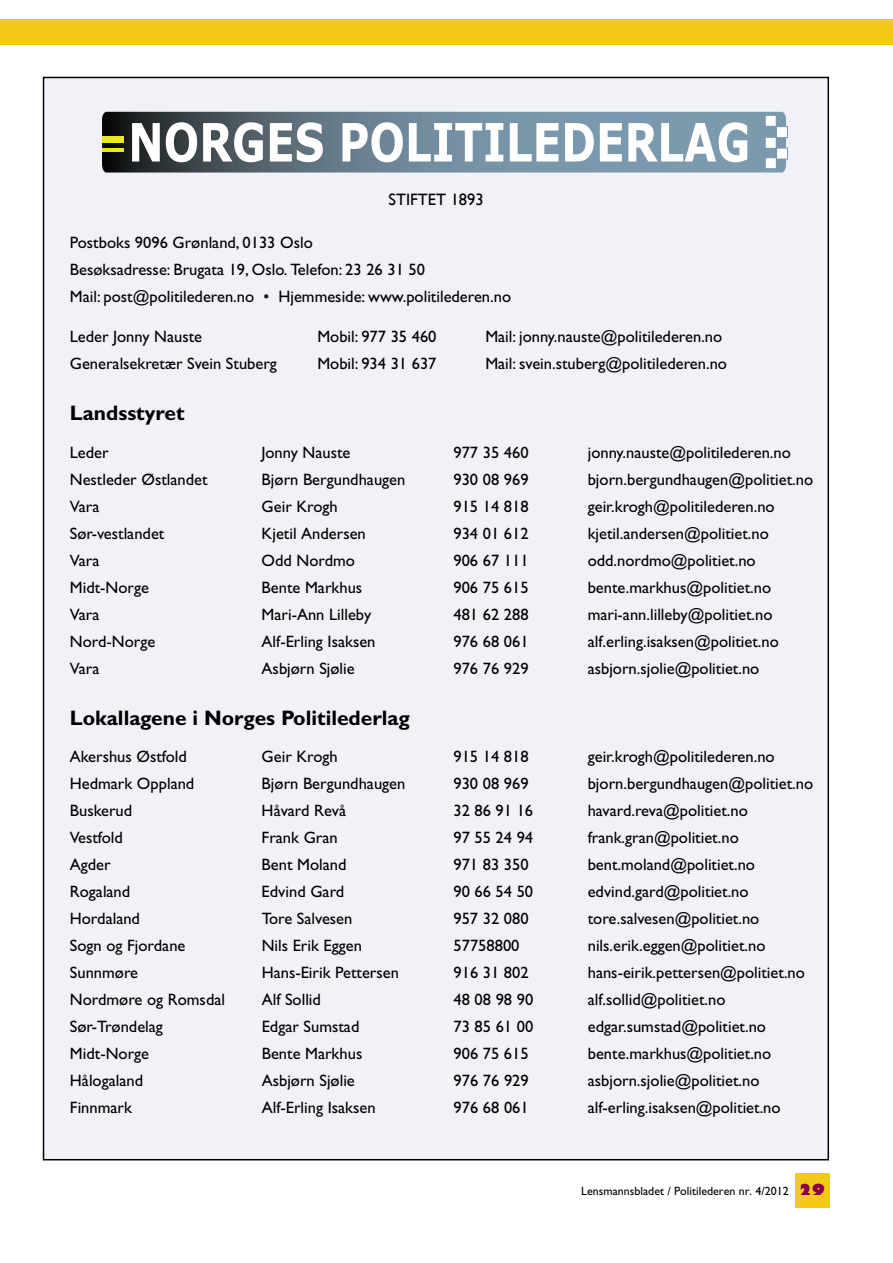
<style>
.page{position:relative;width:893px;height:1263px;background:#fff}
.page>*{position:absolute;margin:0;border:0;box-sizing:border-box;transform-origin:0 0}
.t1{font:700 21px "Gill Sans";color:#000}
.t2{font:16.5px/27px "Gill Sans";color:#000}
.t3{font:12px "Gill Sans";color:#000}
.s1{font-weight:800;font-size:15px;color:#87004a}
</style>
<div class="page">
<div style="left:795px;top:1173px;width:34px;height:34px;background:#f2ca17"></div>
<div style="left:0;top:19px;width:893px;height:25px;background:#f2ca17"></div>
<div style="left:44px;top:77px;width:784px;height:1083px;background:#f1f2f8"></div>
<svg style="left:102px;top:112px;width:684px;height:61px"></svg>
<div style="left:765px;top:115px;width:11px;height:11px;background:#fff"></div>
<div style="left:765px;top:115px;width:12px;height:12px;border:1px solid #7c99ae"></div>
<div style="left:776px;top:127px;width:11px;height:11px;background:#fff"></div>
<div style="left:776px;top:126px;width:12px;height:12px;border:1px solid #7c99ae"></div>
<div style="left:765px;top:137px;width:11px;height:11px;background:#fff"></div>
<div style="left:765px;top:137px;width:12px;height:12px;border:1px solid #7c99ae"></div>
<div style="left:776px;top:148px;width:11px;height:11px;background:#fff"></div>
<div style="left:776px;top:148px;width:12px;height:12px;border:1px solid #7c99ae"></div>
<div style="left:765px;top:158px;width:11px;height:11px;background:#fff"></div>
<div style="left:765px;top:157px;width:12px;height:12px;border:1px solid #7c99ae"></div>
<div style="left:102px;top:136px;width:22px;height:6px;background:#ede81e"></div>
<hr style="left:102px;top:148px;width:22px;height:3px;background:#ede81e">
<p class="t2" style="left:389px;top:186px;width:97px">STIFTET 1893</p>
<p class="t2" style="left:70px;top:230px;width:443px">Postboks 9096 Grønland, 0133 Oslo<br>Besøksadresse: Brugata 19, Oslo. Telefon: 23 26 31 50<br>Mail: post@politilederen.no • Hjemmeside: www.politilederen.no</p>
<p class="t2" style="left:70px;top:325px;width:134px">Leder Jonny Nauste</p>
<p class="t2" style="left:317px;top:325px;width:121px">Mobil: 977 35 460</p>
<p class="t2" style="left:485px;top:325px;width:238px">Mail: jonny.nauste@politilederen.no</p>
<p class="t2" style="left:70px;top:352px;width:209px">Generalsekretær Svein Stuberg</p>
<p class="t2" style="left:317px;top:352px;width:121px">Mobil: 934 31 637</p>
<p class="t2" style="left:485px;top:352px;width:243px">Mail: svein.stuberg@politilederen.no</p>
<p class="t1" style="left:70px;top:405px;width:116px">Landsstyret</p>
<p class="t2" style="left:70px;top:440px;width:40px">Leder</p>
<p class="t2" style="left:262px;top:440px;width:90px">Jonny Nauste</p>
<p class="t2" style="left:453px;top:440px;width:77px">977 35 460</p>
<p class="t2" style="left:588px;top:440px;width:205px">jonny.nauste@politilederen.no</p>
<p class="t2" style="left:70px;top:467px;width:139px">Nestleder Østlandet</p>
<p class="t2" style="left:262px;top:467px;width:145px">Bjørn Bergundhaugen</p>
<p class="t2" style="left:453px;top:467px;width:77px">930 08 969</p>
<p class="t2" style="left:588px;top:467px;width:227px">bjorn.bergundhaugen@politiet.no</p>
<p class="t2" style="left:70px;top:494px;width:31px">Vara</p>
<p class="t2" style="left:262px;top:494px;width:78px">Geir Krogh</p>
<p class="t2" style="left:453px;top:494px;width:77px">915 14 818</p>
<p class="t2" style="left:588px;top:494px;width:188px">geir.krogh@politilederen.no</p>
<p class="t2" style="left:70px;top:521px;width:96px">Sør-vestlandet</p>
<p class="t2" style="left:262px;top:521px;width:106px">Kjetil Andersen</p>
<p class="t2" style="left:453px;top:521px;width:77px">934 01 612</p>
<p class="t2" style="left:588px;top:521px;width:183px">kjetil.andersen@politiet.no</p>
<p class="t2" style="left:70px;top:548px;width:31px">Vara</p>
<p class="t2" style="left:262px;top:548px;width:95px">Odd Nordmo</p>
<p class="t2" style="left:453px;top:548px;width:77px">906 67 111</p>
<p class="t2" style="left:588px;top:548px;width:169px">odd.nordmo@politiet.no</p>
<p class="t2" style="left:70px;top:575px;width:81px">Midt-Norge</p>
<p class="t2" style="left:262px;top:575px;width:102px">Bente Markhus</p>
<p class="t2" style="left:453px;top:575px;width:77px">906 75 615</p>
<p class="t2" style="left:588px;top:575px;width:185px">bente.markhus@politiet.no</p>
<p class="t2" style="left:70px;top:602px;width:31px">Vara</p>
<p class="t2" style="left:262px;top:602px;width:111px">Mari-Ann Lilleby</p>
<p class="t2" style="left:453px;top:602px;width:77px">481 62 288</p>
<p class="t2" style="left:588px;top:602px;width:186px">mari-ann.lilleby@politiet.no</p>
<p class="t2" style="left:70px;top:629px;width:87px">Nord-Norge</p>
<p class="t2" style="left:262px;top:629px;width:115px">Alf-Erling Isaksen</p>
<p class="t2" style="left:453px;top:629px;width:77px">976 68 061</p>
<p class="t2" style="left:588px;top:629px;width:193px">alf.erling.isaksen@politiet.no</p>
<p class="t2" style="left:70px;top:656px;width:31px">Vara</p>
<p class="t2" style="left:262px;top:656px;width:95px">Asbjørn Sjølie</p>
<p class="t2" style="left:453px;top:656px;width:77px">976 76 929</p>
<p class="t2" style="left:588px;top:656px;width:173px">asbjorn.sjolie@politiet.no</p>
<p class="t1" style="left:70px;top:710px;width:341px">Lokallagene i Norges Politilederlag</p>
<p class="t2" style="left:70px;top:745px;width:119px">Akershus Østfold</p>
<p class="t2" style="left:262px;top:745px;width:78px">Geir Krogh</p>
<p class="t2" style="left:453px;top:745px;width:77px">915 14 818</p>
<p class="t2" style="left:588px;top:745px;width:188px">geir.krogh@politilederen.no</p>
<p class="t2" style="left:70px;top:772px;width:126px">Hedmark Oppland</p>
<p class="t2" style="left:262px;top:772px;width:145px">Bjørn Bergundhaugen</p>
<p class="t2" style="left:453px;top:772px;width:77px">930 08 969</p>
<p class="t2" style="left:588px;top:772px;width:227px">bjorn.bergundhaugen@politiet.no</p>
<p class="t2" style="left:70px;top:799px;width:64px">Buskerud</p>
<p class="t2" style="left:262px;top:799px;width:86px">Håvard Revå</p>
<p class="t2" style="left:453px;top:799px;width:81px">32 86 91 16</p>
<p class="t2" style="left:588px;top:799px;width:162px">havard.reva@politiet.no</p>
<p class="t2" style="left:70px;top:826px;width:55px">Vestfold</p>
<p class="t2" style="left:262px;top:826px;width:78px">Frank Gran</p>
<p class="t2" style="left:453px;top:826px;width:81px">97 55 24 94</p>
<p class="t2" style="left:588px;top:826px;width:153px">frank.gran@politiet.no</p>
<p class="t2" style="left:70px;top:853px;width:42px">Agder</p>
<p class="t2" style="left:262px;top:853px;width:86px">Bent Moland</p>
<p class="t2" style="left:453px;top:853px;width:77px">971 83 350</p>
<p class="t2" style="left:588px;top:853px;width:169px">bent.moland@politiet.no</p>
<p class="t2" style="left:70px;top:880px;width:62px">Rogaland</p>
<p class="t2" style="left:262px;top:880px;width:84px">Edvind Gard</p>
<p class="t2" style="left:453px;top:880px;width:81px">90 66 54 50</p>
<p class="t2" style="left:588px;top:880px;width:162px">edvind.gard@politiet.no</p>
<p class="t2" style="left:70px;top:907px;width:72px">Hordaland</p>
<p class="t2" style="left:262px;top:907px;width:92px">Tore Salvesen</p>
<p class="t2" style="left:453px;top:907px;width:77px">957 32 080</p>
<p class="t2" style="left:588px;top:907px;width:173px">tore.salvesen@politiet.no</p>
<p class="t2" style="left:70px;top:934px;width:117px">Sogn og Fjordane</p>
<p class="t2" style="left:262px;top:934px;width:102px">Nils Erik Eggen</p>
<p class="t2" style="left:453px;top:934px;width:67px">57758800</p>
<p class="t2" style="left:588px;top:934px;width:179px">nils.erik.eggen@politiet.no</p>
<p class="t2" style="left:70px;top:961px;width:70px">Sunnmøre</p>
<p class="t2" style="left:262px;top:961px;width:139px">Hans-Eirik Pettersen</p>
<p class="t2" style="left:453px;top:961px;width:77px">916 31 802</p>
<p class="t2" style="left:588px;top:961px;width:219px">hans-eirik.pettersen@politiet.no</p>
<p class="t2" style="left:70px;top:988px;width:157px">Nordmøre og Romsdal</p>
<p class="t2" style="left:262px;top:988px;width:61px">Alf Sollid</p>
<p class="t2" style="left:453px;top:988px;width:81px">48 08 98 90</p>
<p class="t2" style="left:588px;top:988px;width:139px">alf.sollid@politiet.no</p>
<p class="t2" style="left:70px;top:1015px;width:95px">Sør-Trøndelag</p>
<p class="t2" style="left:262px;top:1015px;width:99px">Edgar Sumstad</p>
<p class="t2" style="left:454px;top:1015px;width:81px">73 85 61 00</p>
<p class="t2" style="left:588px;top:1015px;width:180px">edgar.sumstad@politiet.no</p>
<p class="t2" style="left:70px;top:1042px;width:81px">Midt-Norge</p>
<p class="t2" style="left:262px;top:1042px;width:102px">Bente Markhus</p>
<p class="t2" style="left:454px;top:1042px;width:77px">906 75 615</p>
<p class="t2" style="left:588px;top:1042px;width:185px">bente.markhus@politiet.no</p>
<p class="t2" style="left:70px;top:1069px;width:75px">Hålogaland</p>
<p class="t2" style="left:262px;top:1069px;width:95px">Asbjørn Sjølie</p>
<p class="t2" style="left:454px;top:1069px;width:77px">976 76 929</p>
<p class="t2" style="left:588px;top:1069px;width:173px">asbjorn.sjolie@politiet.no</p>
<p class="t2" style="left:70px;top:1096px;width:64px">Finnmark</p>
<p class="t2" style="left:262px;top:1096px;width:115px">Alf-Erling Isaksen</p>
<p class="t2" style="left:454px;top:1096px;width:77px">976 68 061</p>
<p class="t2" style="left:588px;top:1096px;width:194px">alf-erling.isaksen@politiet.no</p>
<p class="t3" style="left:581px;top:1186px;width:245px">Lensmannsbladet / Politilederen nr. 4/2012 <span class="s1">29</span></p>
</div>
